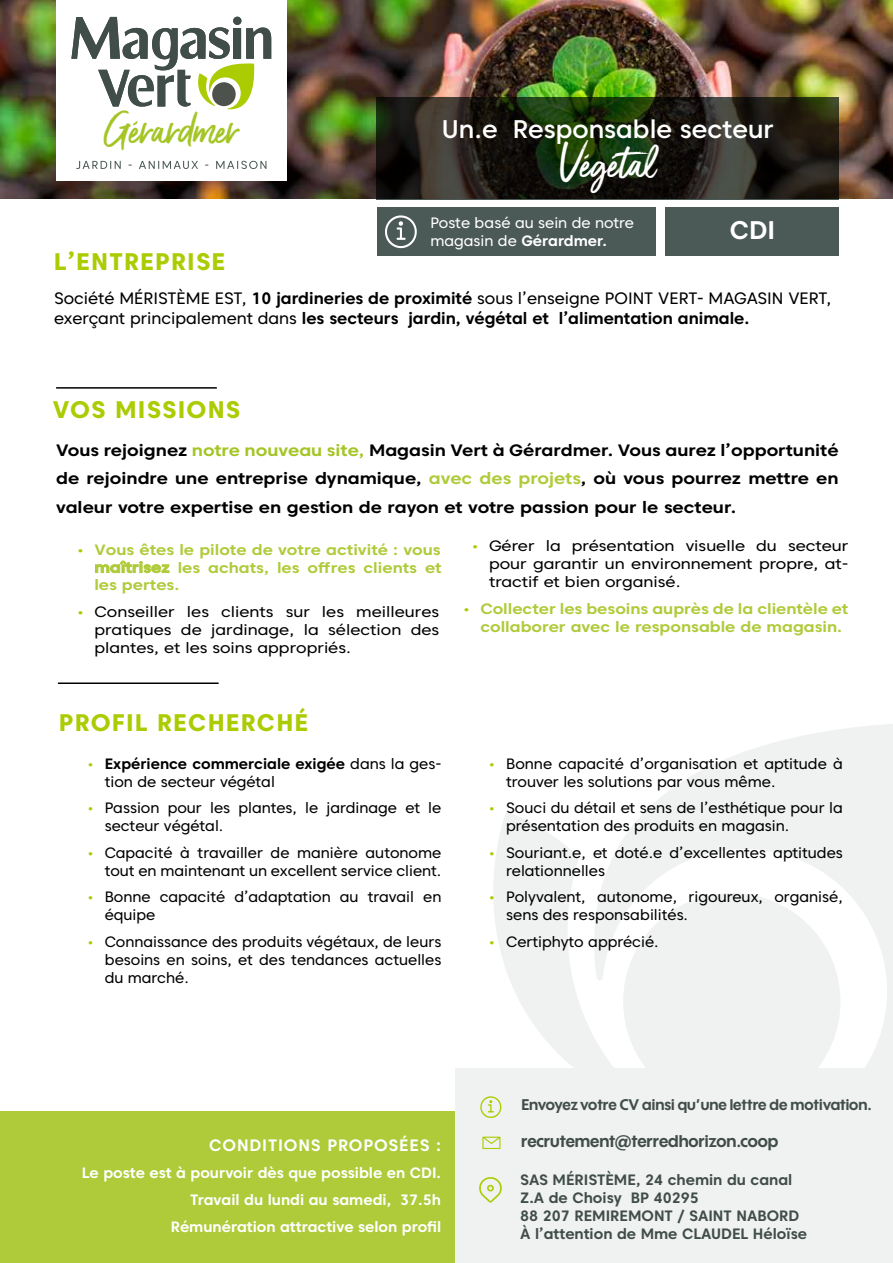
<style>
.page{position:relative;width:893px;height:1263px;background:#fff}
.page>*{position:absolute;margin:0;border:0;box-sizing:border-box;transform-origin:0 0}
.t1{font:42px "Gotcha Standup";color:#fff}
.t2{font:40.65px "Gotcha Standup";color:#a5c526}
.t3{font:500 25.5px "Caros";color:#fff}
.t4{font:700 25.5px "Caros";color:#fff}
.t5{font:800 24px "Caros";letter-spacing:.05em;color:#abcc03}
.t6{font:700 16.5px/28.5px "Caros";color:#000;text-align:justify;scale:1.1 1}
.t7{font:16.5px/19.8px "Caros";color:#000}
.t8{font:700 16.5px "Wes FYW03";color:#404d49}
.t9{font:700 16.5px "Caros";letter-spacing:.05em;color:#fff}
.t10{font:15px/18px "Caros";color:#000}
.t11{font:15px/17.9px "Caros";color:#000;text-align:justify;scale:1.1 1}
.t12{font:700 15px/17.9px "Caros";color:#afcb3a;text-align:justify;scale:1.1 1}
.t13{font:700 15px/18px "Caros";color:#404d49}
.t14{font:700 15px/27px "Caros";color:#fff;text-align:right}
.t15{font:700 15px "Wes FYW03";color:#404d49}
.t16{font:15px/18px "Caros";color:#fff}
.s1{font-weight:700}
.s2{color:#a5c526}
.s3{color:#afcb3a}
.s4{font-family:"Wes FYW03";color:#abcc03}
.s5{font-family:"Wes FYW03";font-weight:700;color:#abcc03}
</style>
<div class="page">
<div style="left:0;top:1111px;width:455px;height:152px;background:#afcb3a"></div>
<svg style="left:493px;top:813px;width:101px;height:255px;fill:#f0f1f1"></svg>
<svg style="left:594px;top:724px;width:299px;height:344px;fill:#f0f1f1"></svg>
<div style="left:623px;top:893px;width:217px;height:217px;background:#f0f1f1;border-radius:50%"></div>
<img style="left:0;top:0;width:893px;height:199px">
<svg style="left:377px;top:97px;width:462px;height:102px;background:#202416"></svg>
<div style="left:377px;top:208px;width:278px;height:48px;background:#4c5a57"></div>
<div style="left:666px;top:208px;width:173px;height:48px;background:#4c5a57"></div>
<svg style="left:385px;top:215px;width:32px;height:33px"></svg>
<div style="left:56px;top:0;width:231px;height:181px;background:#fff"></div>
<svg style="left:71px;top:17px;width:200px;height:92px"></svg>
<div style="left:212px;top:82px;width:24px;height:24px;background:#4d524d;border-radius:50%"></div>
<svg style="left:76px;top:161px;width:190px;height:8px"></svg>
<hr style="left:56px;top:387px;width:161px;height:2px;background:#000">
<hr style="left:58px;top:682px;width:161px;height:2px;background:#000">
<div style="left:455px;top:1068px;width:438px;height:195px;background:#f0f1f1"></div>
<svg style="left:479px;top:1177px;width:23px;height:25px"></svg>
<svg style="left:482px;top:1137px;width:18px;height:12px"></svg>
<svg style="left:480px;top:1096px;width:21px;height:22px"></svg>
<h2 class="t2" style="left:104px;top:103px;width:136px">Gérardmer</h2>
<h3 class="t5" style="left:54px;top:245px;width:173px">L’ENTREPRISE</h3>
<h3 class="t3" style="left:442px;top:112px;width:333px">Un.e Responsable secteur</h3>
<h1 class="t1" style="left:559px;top:136px;width:98px">Végétal</h1>
<p class="t16" style="left:430px;top:214px;width:205px">Poste basé au sein de notre magasin de <span class="s1">Gérardmer.</span></p>
<h3 class="t4" style="left:730px;top:213px;width:47px">CDI</h3>
<p class="t7" style="left:54px;top:288px;width:779px">Société MÉRISTÈME EST, <span class="s1">10 jardineries de proximité</span> sous l’enseigne POINT VERT- MAGASIN VERT, exerçant principalement dans <span class="s1">les secteurs jardin, végétal et l’alimentation animale.</span></p>
<h3 class="t5" style="left:53px;top:394px;width:189px">VOS MISSIONS</h3>
<p class="t6" style="left:56px;top:435px;width:713px">Vous rejoignez <span class="s2">notre nouveau site,</span> Magasin Vert à Gérardmer. Vous aurez l’opportunité de rejoindre une entreprise dynamique, <span class="s3">avec des projets</span>, où vous pourrez mettre en valeur votre expertise en gestion de rayon et votre passion pour le secteur.</p>
<p class="t12" style="left:94px;top:540px;width:317px;text-indent:-17px"><span class="s4">•</span> Vous êtes le pilote de votre activité : vous maîtrisez les achats, les offres clients et les pertes.</p>
<p class="t11" style="left:94px;top:602px;width:315px;text-indent:-17px"><span class="s5">•</span> Conseiller les clients sur les meilleures pratiques de jardinage, la sélection des plantes, et les soins appropriés.</p>
<h3 class="t5" style="left:59px;top:706px;width:251px">PROFIL RECHERCHÉ</h3>
<p class="t10" style="left:105px;top:754px;width:338px;text-indent:-17px"><span class="s5">•</span> <span class="s1">Expérience commerciale exigée</span> dans la ges&shy;tion de secteur végétal</p>
<p class="t10" style="left:105px;top:799px;width:338px;text-indent:-17px"><span class="s5">•</span> Passion pour les plantes, le jardinage et le secteur végétal.</p>
<p class="t10" style="left:88px;top:843px;width:355px;text-align:right"><span class="s5">•</span> Capacité à travailler de manière autonome tout en maintenant un excellent service client.</p>
<p class="t10" style="left:105px;top:888px;width:338px;text-indent:-17px"><span class="s5">•</span> Bonne capacité d’adaptation au travail en équipe</p>
<p class="t10" style="left:105px;top:932px;width:338px;text-align:justify;text-indent:-17px"><span class="s5">•</span> Connaissance des produits végétaux, de leurs besoins en soins, et des tendances actuelles du marché.</p>
<p class="t11" style="left:489px;top:537px;width:328px;text-indent:-17px"><span class="s5">•</span> Gérer la présentation visuelle du secteur pour garantir un environnement propre, at&shy;tractif et bien organisé.</p>
<p class="t12" style="left:480px;top:599px;width:336px;text-indent:-17px"><span class="s4">•</span> Collecter les besoins auprès de la clientèle et collaborer avec le responsable de magasin.</p>
<p class="t10" style="left:506px;top:754px;width:338px;text-indent:-17px"><span class="s5">•</span> Bonne capacité d’organisation et aptitude à trouver les solutions par vous même.</p>
<p class="t10" style="left:506px;top:799px;width:338px;text-indent:-17px"><span class="s5">•</span> Souci du détail et sens de l’esthétique pour la présentation des produits en magasin.</p>
<p class="t10" style="left:506px;top:843px;width:338px;text-indent:-17px"><span class="s5">•</span> Souriant.e, et doté.e d’excellentes aptitudes relationnelles</p>
<p class="t10" style="left:506px;top:888px;width:338px;text-indent:-17px"><span class="s5">•</span> Polyvalent, autonome, rigoureux, organisé, sens des responsabilités.</p>
<p class="t10" style="left:489px;top:932px;width:171px"><span class="s5">•</span> Certiphyto apprécié.</p>
<p class="t15" style="left:521px;top:1095px;width:352px">Envoyez votre CV ainsi qu’une lettre de motivation.</p>
<p class="t8" style="left:521px;top:1131px;width:259px">recrutement@terredhorizon.coop</p>
<p class="t9" style="left:209px;top:1134px;width:233px">CONDITIONS PROPOSÉES :</p>
<p class="t14" style="left:82px;top:1159px;width:361px">Le poste est à pourvoir dès que possible en CDI.<br>Travail du lundi au samedi, 37.5h<br>Rémunération attractive selon profil</p>
<p class="t13" style="left:520px;top:1171px;width:288px">SAS MÉRISTÈME, 24 chemin du canal<br>Z.A de Choisy BP 40295<br>88 207 REMIREMONT / SAINT NABORD<br>À l’attention de Mme CLAUDEL Héloïse</p>
</div>
